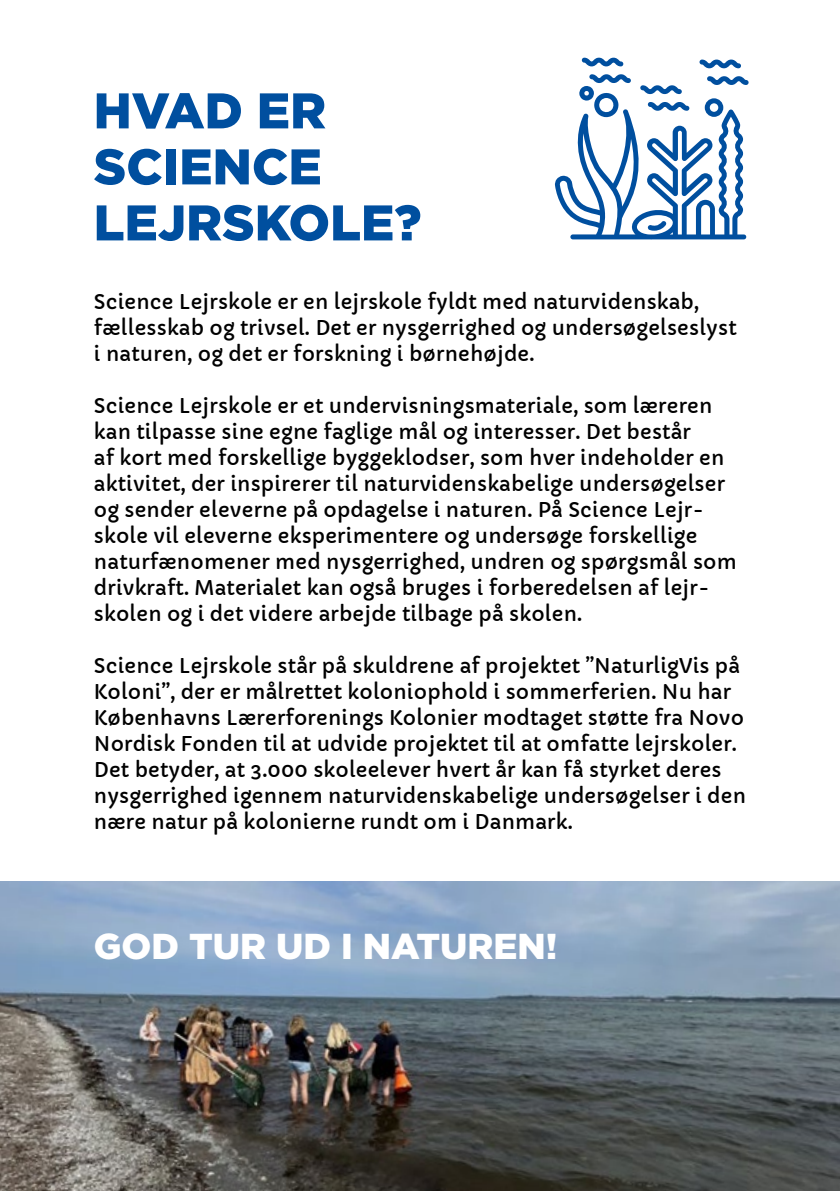
<style>
.page{position:relative;width:840px;height:1191px;background:#fff}
.page>*{position:absolute;margin:0;border:0;box-sizing:border-box;transform-origin:0 0}
.t1{font:900 50px/56px "Gotham";color:#004f9f}
.t2{font:900 36px "Gotham";color:#fff}
.t3{font:20px/26px "Capriola";letter-spacing:.01em;color:#000}
</style>
<div class="page">
<img style="left:0;top:882px;width:839px;height:309px">
<svg style="left:699px;top:60px;width:41px;height:8px"></svg>
<svg style="left:581px;top:58px;width:42px;height:8px"></svg>
<svg style="left:554px;top:74px;width:194px;height:165px"></svg>
<h1 class="t1" style="left:94px;top:81px;width:329px">HVAD ER<br>SCIENCE<br>LEJRSKOLE?</h1>
<p class="t3" style="left:94px;top:289px;width:644px">Science Lejrskole er en lejrskole fyldt med naturvidenskab, fællesskab og trivsel. Det er nysgerrighed og undersøgelseslyst i naturen, og det er forskning i børnehøjde.</p>
<p class="t3" style="left:94px;top:393px;width:644px">Science Lejrskole er et undervisningsmateriale, som læreren kan tilpasse sine egne faglige mål og interesser. Det består<br>af kort med forskellige byggeklodser, som hver indeholder en aktivitet, der inspirerer til naturvidenskabelige undersøgelser og sender eleverne på opdagelse i naturen. På Science Lejr&shy;skole vil eleverne eksperimentere og undersøge forskellige naturfænomener med nysgerrighed, undren og spørgsmål som drivkraft. Materialet kan også bruges i forberedelsen af lejr&shy;skolen og i det videre arbejde tilbage på skolen.</p>
<p class="t3" style="left:94px;top:653px;width:653px">Science Lejrskole står på skuldrene af projektet ”NaturligVis på Koloni”, der er målrettet koloniophold i sommerferien. Nu har Københavns Lærerforenings Kolonier modtaget støtte fra Novo Nordisk Fonden til at udvide projektet til at omfatte lejrskoler.<br>Det betyder, at 3.000 skoleelever hvert år kan få styrket deres nysgerrighed igennem naturvidenskabelige undersøgelser i den nære natur på kolonierne rundt om i Danmark.</p>
<h2 class="t2" style="left:94px;top:925px;width:465px">GOD TUR UD I NATUREN!</h2>
</div>
